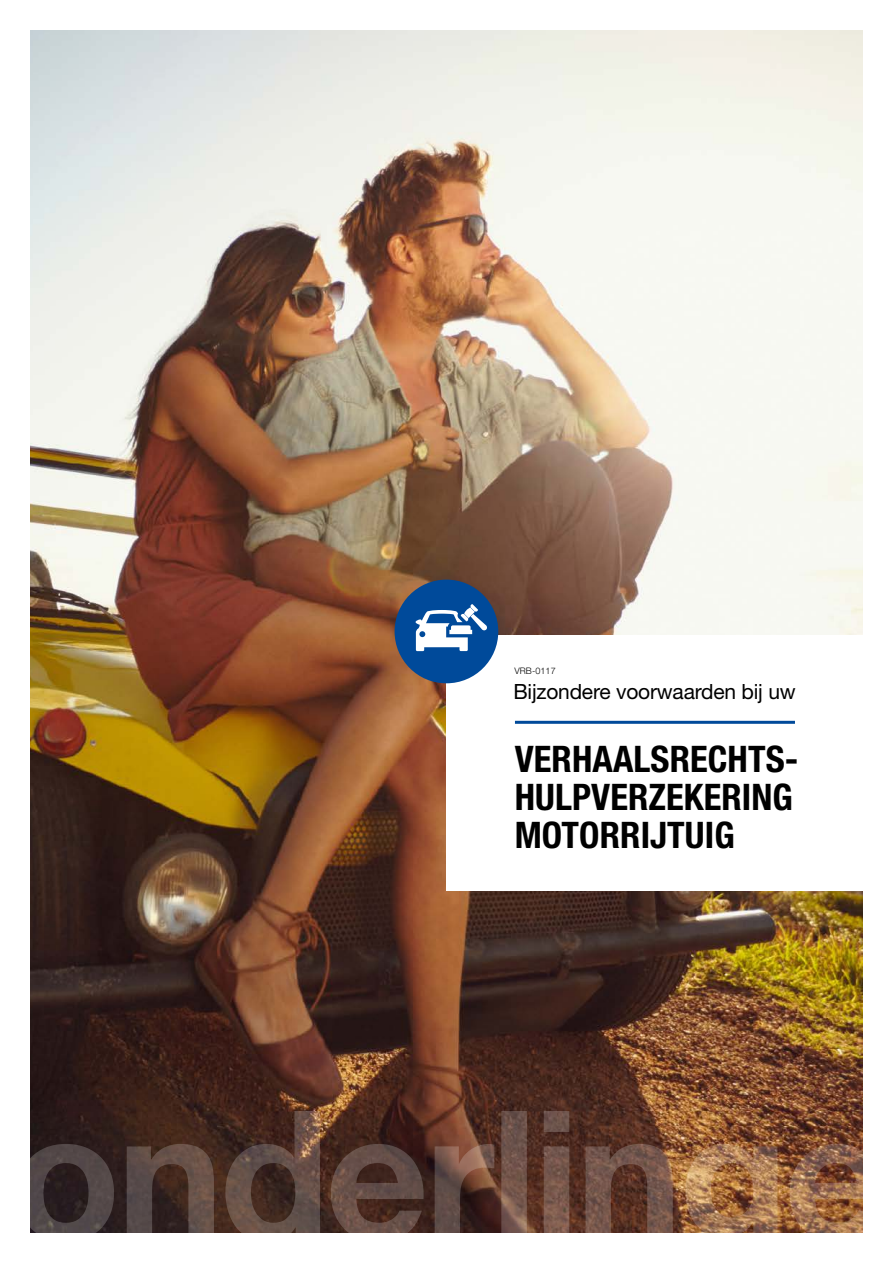
<style>
.page{position:relative;width:893px;height:1263px;background:#fff}
.page>*{position:absolute;margin:0;border:0;box-sizing:border-box;transform-origin:0 0}
.t1{font:700 condensed 36.6px/38.2px "Helvetica Neue LT Std";letter-spacing:.005em;color:#000}
.t2{font:21px "Helvetica Neue LT Std";letter-spacing:-.01em;color:#000}
.t3{font:300 9px "Helvetica Neue LT Std";letter-spacing:.01em;color:#000}
</style>
<div class="page">
<img style="left:31px;top:31px;width:831px;height:1080px">
<div style="left:446px;top:636px;width:447px;height:255px;background:#fff"></div>
<div style="left:395px;top:580px;width:103px;height:103px;background:#004a9a;border-radius:50%"></div>
<img style="left:30px;top:1111px;width:833px;height:122px">
<hr style="left:515px;top:721px;width:280px;height:3px;background:#004a9a">
<svg style="left:416px;top:604px;width:71px;height:47px"></svg>
<p class="t3" style="left:514px;top:665px;width:43px">VRB-0117</p>
<p class="t2" style="left:513px;top:679px;width:284px">Bijzondere voorwaarden bij uw</p>
<p class="t1" style="left:515px;top:739px;width:285px">VERHAALSRECHTS-<br>HULPVERZEKERING<br>MOTORRIJTUIG</p>
</div>
